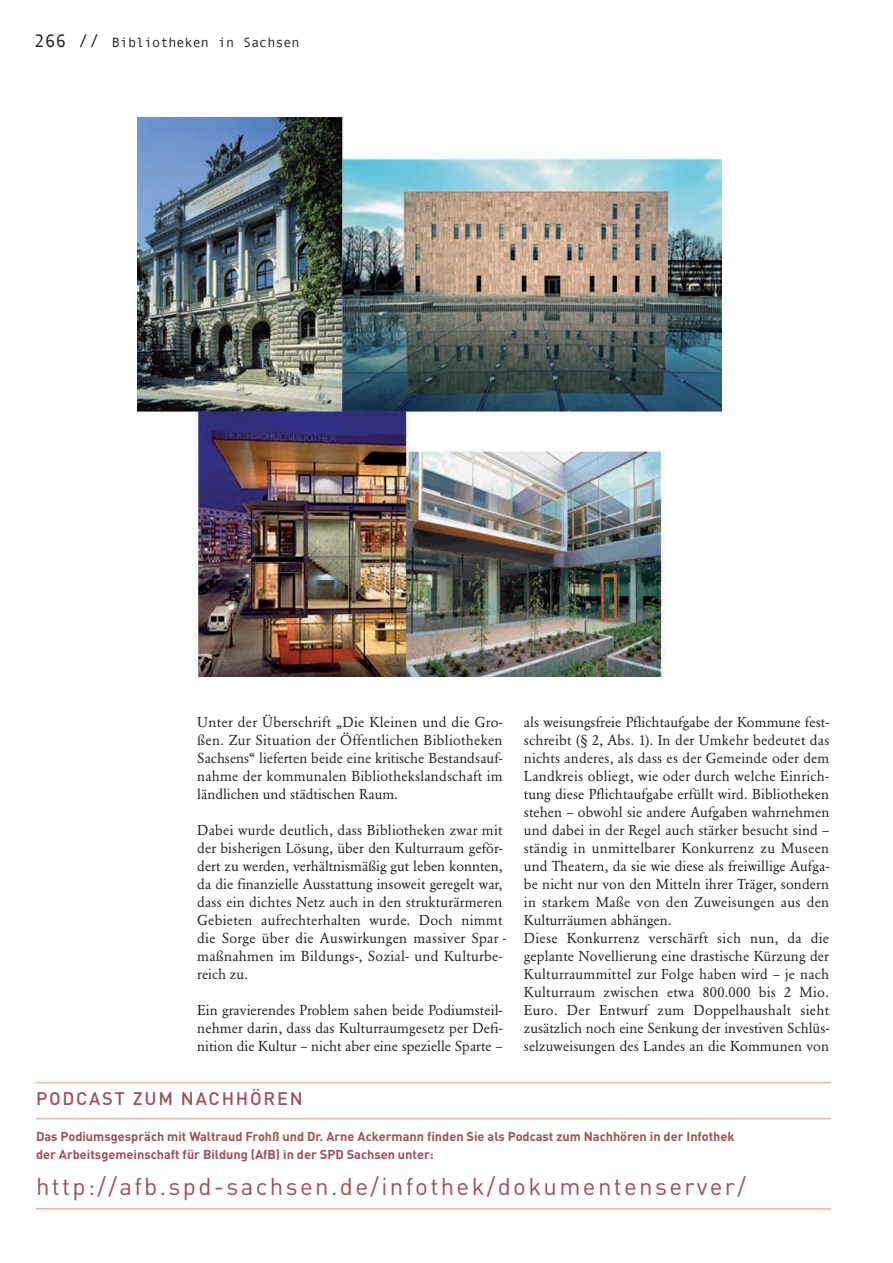
<style>
.page{position:relative;width:893px;height:1263px;background:#fff}
.page>*{position:absolute;margin:0;border:0;box-sizing:border-box;transform-origin:0 0}
.t1{font:24px "DIN";letter-spacing:.1em;color:#9f4f59}
.t2{font:500 18px "DIN";letter-spacing:.1em;color:#9f4f59}
.t3{font:14.25px/18px "Garamond BQ";letter-spacing:.01em;color:#231f20}
.t4{font:13.5px "Andale Mono";color:#231f20}
.t5{font:700 12.75px/18px "DIN";color:#9f4f59}
.s1{font-size:18px}
</style>
<div class="page">
<hr style="left:36px;top:1082px;width:795px;height:1px;background:#f9b49a">
<hr style="left:36px;top:1118px;width:795px;height:1px;background:#f9b49a">
<hr style="left:36px;top:1208px;width:795px;height:1px;background:#f9b49a">
<img style="left:137px;top:117px;width:584px;height:560px">
<p class="t4" style="left:34px;top:34px;width:267px"><span class="s1">266 //</span> Bibliotheken in Sachsen</p>
<p class="t3" style="left:197px;top:713px;width:307px;text-align:justify">Unter der Überschrift „Die Kleinen und die Gro&shy;ßen. Zur Situation der Öffentlichen Bibliotheken Sachsens“ lieferten beide eine kritische Bestandsauf&shy;nahme der kommunalen Bibliothekslandschaft im ländlichen und städtischen Raum.</p>
<p class="t3" style="left:197px;top:821px;width:311px">Dabei wurde deutlich, dass Bibliotheken zwar mit der bisherigen Lösung, über den Kulturraum geför&shy;dert zu werden, verhältnismäßig gut leben konnten, da die finanzielle Ausstattung insoweit geregelt war, dass ein dichtes Netz auch in den strukturärmeren Gebieten aufrechterhalten wurde. Doch nimmt die Sorge über die Auswirkungen massiver Spar - maßnahmen im Bildungs-, Sozial- und Kulturbe&shy;reich zu.</p>
<p class="t3" style="left:197px;top:1001px;width:307px;text-align:justify">Ein gravierendes Problem sahen beide Podiumsteil&shy;nehmer darin, dass das Kulturraumgesetz per Defi&shy;nition die Kultur – nicht aber eine spezielle Sparte –</p>
<p class="t2" style="left:36px;top:1092px;width:268px">PODCAST ZUM NACHHÖREN</p>
<p class="t5" style="left:36px;top:1128px;width:700px">Das Podiumsgespräch mit Waltraud Frohß und Dr. Arne Ackermann finden Sie als Podcast zum Nachhören in der Infothek der Arbeitsgemeinschaft für Bildung (AfB) in der SPD Sachsen unter:</p>
<h1 class="t1" style="left:36px;top:1177px;width:711px">http://afb.spd-sachsen.de/infothek/dokumentenserver/</h1>
<p class="t3" style="left:524px;top:713px;width:307px">als weisungsfreie Pflichtaufgabe der Kommune fest&shy;schreibt (§ 2, Abs. 1). In der Umkehr bedeutet das nichts anderes, als dass es der Gemeinde oder dem Landkreis obliegt, wie oder durch welche Einrich&shy;tung diese Pflichtaufgabe erfüllt wird. Bibliotheken stehen – obwohl sie andere Aufgaben wahrnehmen und dabei in der Regel auch stärker besucht sind – ständig in unmittelbarer Konkurrenz zu Museen und Theatern, da sie wie diese als freiwillige Aufga&shy;be nicht nur von den Mitteln ihrer Träger, sondern in starkem Maße von den Zuweisungen aus den Kulturräumen abhängen.<br>Diese Konkurrenz verschärft sich nun, da die geplante Novellierung eine drastische Kürzung der Kulturraummittel zur Folge haben wird – je nach Kulturraum zwischen etwa 800.000 bis 2 Mio.<br>Euro. Der Entwurf zum Doppelhaushalt sieht zusätzlich noch eine Senkung der investiven Schlüs&shy;selzuweisungen des Landes an die Kommunen von</p>
</div>
